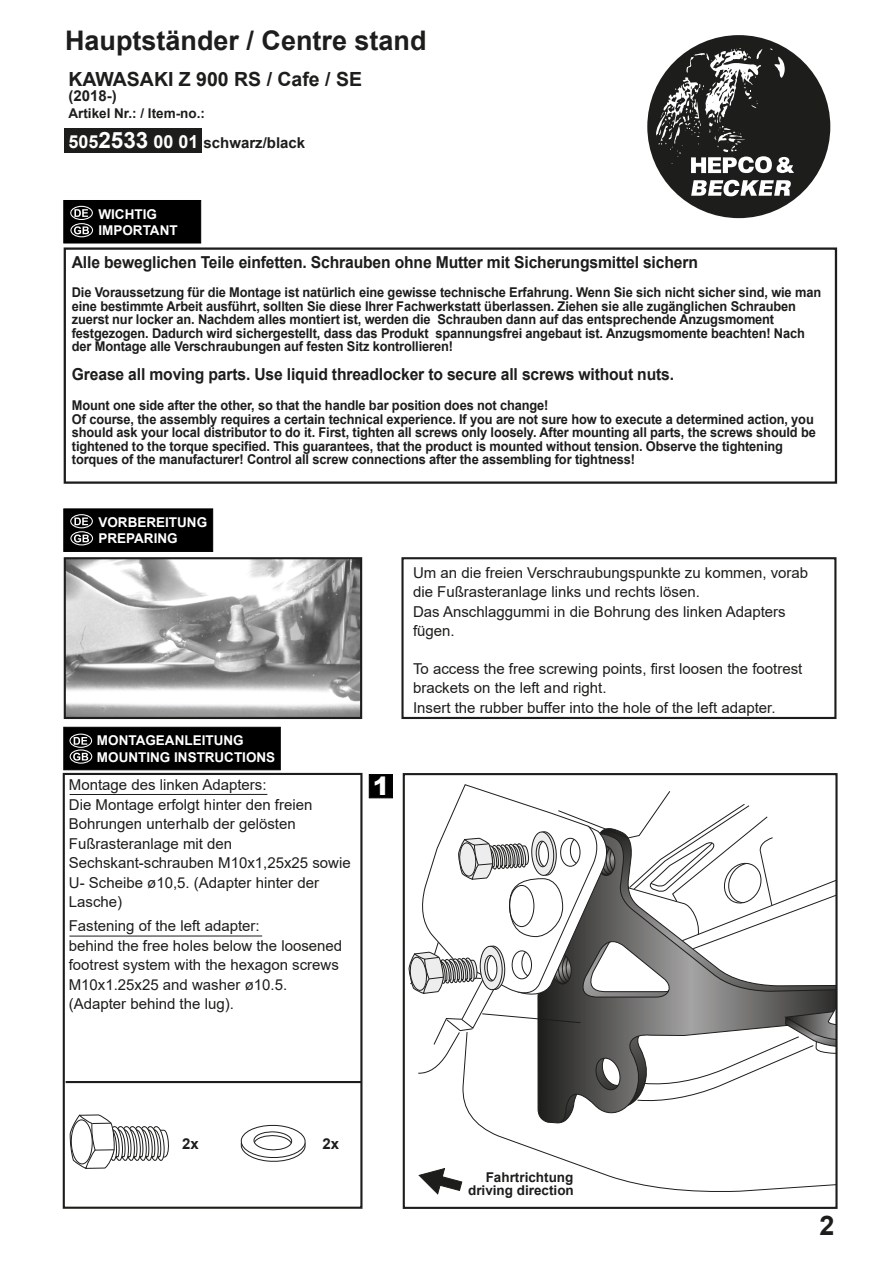
<style>
.page{position:relative;width:893px;height:1263px;background:#fff}
.page>*{position:absolute;margin:0;border:0;box-sizing:border-box;transform-origin:0 0}
.t1{font:700 27px "Arial";color:#1d1d1b}
.t2{font:900 25.2px "Arial";color:#fff}
.t3{font:700 19.5px "Arial";color:#1d1d1b}
.t4{font:700 16.5px "Arial";letter-spacing:-.01em;color:#1d1d1b;scale:.95 1}
.t5{font:15px/19.5px "Arial";color:#1d1d1b}
.t6{font:700 15px "Arial";color:#1d1d1b}
.t7{font:700 13.5px/13.5px "Arial";letter-spacing:-.01em;color:#1d1d1b;scale:.95 1}
.t8{font:700 13.5px/16.2px "Arial";color:#fff}
.t9{font:700 13.5px/13.5px "Arial";letter-spacing:-.01em;color:#1d1d1b;text-align:right}
.s1{font-size:18px;color:#fff}
.s2{font-size:22.5px;color:#fff}
</style>
<div class="page">
<div style="left:647px;top:35px;width:183px;height:183px;background:#1d1d1b;border-radius:50%"></div>
<svg style="left:691px;top:180px;width:100px;height:16px"></svg>
<svg style="left:655px;top:48px;width:139px;height:125px"></svg>
<svg style="left:462px;top:1102px;width:373px;height:90px"></svg>
<div style="left:403px;top:773px;width:435px;height:436px;border:2px solid #1d1d1b"></div>
<hr style="left:66px;top:1081px;width:296px;height:2px;background:#1d1d1b">
<div style="left:63px;top:773px;width:299px;height:436px;border:2px solid #1d1d1b"></div>
<svg style="left:418px;top:1168px;width:44px;height:27px"></svg>
<hr style="left:69px;top:936px;width:193px;height:1px;background:#1d1d1b">
<hr style="left:70px;top:794px;width:197px;height:1px;background:#1d1d1b">
<div style="left:369px;top:774px;width:24px;height:24px;background:#000;border:1px solid #000"></div>
<div style="left:64px;top:247px;width:773px;height:237px;border:2px solid #1d1d1b"></div>
<div style="left:63px;top:200px;width:138px;height:43px;background:#000;border:1px solid #000"></div>
<div style="left:64px;top:128px;width:138px;height:24px;background:#1d1d1b"></div>
<img style="left:67px;top:560px;width:292px;height:156px">
<div style="left:64px;top:557px;width:298px;height:162px;border:2px solid #1d1d1b"></div>
<div style="left:401px;top:557px;width:435px;height:162px;border:2px solid #1d1d1b"></div>
<svg style="left:240px;top:1124px;width:66px;height:38px"></svg>
<svg style="left:70px;top:1114px;width:99px;height:55px"></svg>
<div style="left:71px;top:1120px;width:21px;height:44px;background:#fff;border-radius:50%"></div>
<div style="left:71px;top:1119px;width:22px;height:45px;border:1px solid #1d1d1b;border-radius:50%"></div>
<svg style="left:409px;top:784px;width:428px;height:318px"></svg>
<div style="left:63px;top:727px;width:218px;height:43px;background:#000;border:1px solid #000"></div>
<svg style="left:74px;top:737px;width:13px;height:8px"></svg>
<div style="left:69px;top:734px;width:23px;height:14px;border:1px solid #fff;border-radius:50%"></div>
<svg style="left:73px;top:753px;width:15px;height:8px"></svg>
<div style="left:70px;top:749px;width:22px;height:15px;border:1px solid #fff;border-radius:50%"></div>
<svg style="left:74px;top:209px;width:14px;height:8px"></svg>
<div style="left:70px;top:206px;width:23px;height:14px;border:1px solid #fff;border-radius:50%"></div>
<svg style="left:74px;top:226px;width:15px;height:8px"></svg>
<div style="left:70px;top:223px;width:23px;height:14px;border:1px solid #fff;border-radius:50%"></div>
<div style="left:63px;top:509px;width:150px;height:43px;background:#000;border:1px solid #000"></div>
<svg style="left:74px;top:517px;width:14px;height:8px"></svg>
<div style="left:70px;top:514px;width:23px;height:14px;border:1px solid #fff;border-radius:50%"></div>
<svg style="left:74px;top:534px;width:15px;height:8px"></svg>
<div style="left:70px;top:531px;width:23px;height:14px;border:1px solid #fff;border-radius:50%"></div>
<h1 class="t1" style="left:65px;top:21px;width:363px">Hauptständer / Centre stand</h1>
<h3 class="t3" style="left:68px;top:66px;width:295px">KAWASAKI Z 900 RS / Cafe / SE</h3>
<p class="t6" style="left:68px;top:85px;width:50px">(2018-)</p>
<p class="t9" style="left:68px;top:107px;width:138px">Artikel Nr.: / Item-no.:</p>
<p class="t6" style="left:68px;top:132px;width:238px"><span class="s1">505</span><span class="s2">2533</span> <span class="s1">00 01</span> schwarz/black</p>
<p class="t8" style="left:98px;top:206px;width:81px">WICHTIG<br>IMPORTANT</p>
<p class="t4" style="left:72px;top:250px;width:661px">Alle beweglichen Teile einfetten. Schrauben ohne Mutter mit Sicherungsmittel sichern</p>
<p class="t7" style="left:72px;top:286px;width:790px">Die Voraussetzung für die Montage ist natürlich eine gewisse technische Erfahrung. Wenn Sie sich nicht sicher sind, wie man eine bestimmte Arbeit ausführt, sollten Sie diese Ihrer Fachwerkstatt überlassen. Ziehen sie alle zugänglichen Schrauben zuerst nur locker an. Nachdem alles montiert ist, werden die Schrauben dann auf das entsprechende Anzugsmoment festgezogen. Dadurch wird sichergestellt, dass das Produkt spannungsfrei angebaut ist. Anzugsmomente beachten! Nach der Montage alle Verschraubungen auf festen Sitz kontrollieren!</p>
<p class="t4" style="left:72px;top:363px;width:635px">Grease all moving parts. Use liquid threadlocker to secure all screws without nuts.</p>
<p class="t7" style="left:72px;top:399px;width:785px">Mount one side after the other, so that the handle bar position does not change!<br>Of course, the assembly requires a certain technical experience. If you are not sure how to execute a determined action, you should ask your local distributor to do it. First, tighten all screws only loosely. After mounting all parts, the screws should be tightened to the torque specified. This guarantees, that the product is mounted without tension. Observe the tightening torques of the manufacturer! Control all screw connections after the assembling for tightness!</p>
<p class="t8" style="left:98px;top:514px;width:110px">VORBEREITUNG<br>PREPARING</p>
<p class="t8" style="left:97px;top:733px;width:180px">MONTAGEANLEITUNG<br>MOUNTING INSTRUCTIONS</p>
<p class="t5" style="left:69px;top:775px;width:283px">Montage des linken Adapters:<br>Die Montage erfolgt hinter den freien<br>Bohrungen unterhalb der gelösten<br>Fußrasteranlage mit den<br>Sechskant-schrauben M10x1,25x25 sowie<br>U- Scheibe ø10,5. (Adapter hinter der<br>Lasche)</p>
<p class="t5" style="left:69px;top:916px;width:275px">Fastening of the left adapter:<br>behind the free holes below the loosened footrest system with the hexagon screws M10x1.25x25 and washer ø10.5. (Adapter behind the lug).</p>
<h2 class="t2" style="left:373px;top:768px;width:18px">1</h2>
<p class="t5" style="left:413px;top:562px;width:397px">Um an die freien Verschraubungspunkte zu kommen, vorab die Fußrasteranlage links und rechts lösen.<br>Das Anschlaggummi in die Bohrung des linken Adapters fügen.</p>
<p class="t5" style="left:413px;top:658px;width:391px">To access the free screwing points, first loosen the footrest brackets on the left and right.<br>Insert the rubber buffer into the hole of the left adapter.</p>
<p class="t6" style="left:182px;top:1133px;width:18px">2x</p>
<p class="t6" style="left:322px;top:1133px;width:18px">2x</p>
<p class="t9" style="left:468px;top:1170px;width:107px">Fahrtrichtung driving direction</p>
<h1 class="t1" style="left:820px;top:1206px;width:17px">2</h1>
</div>
